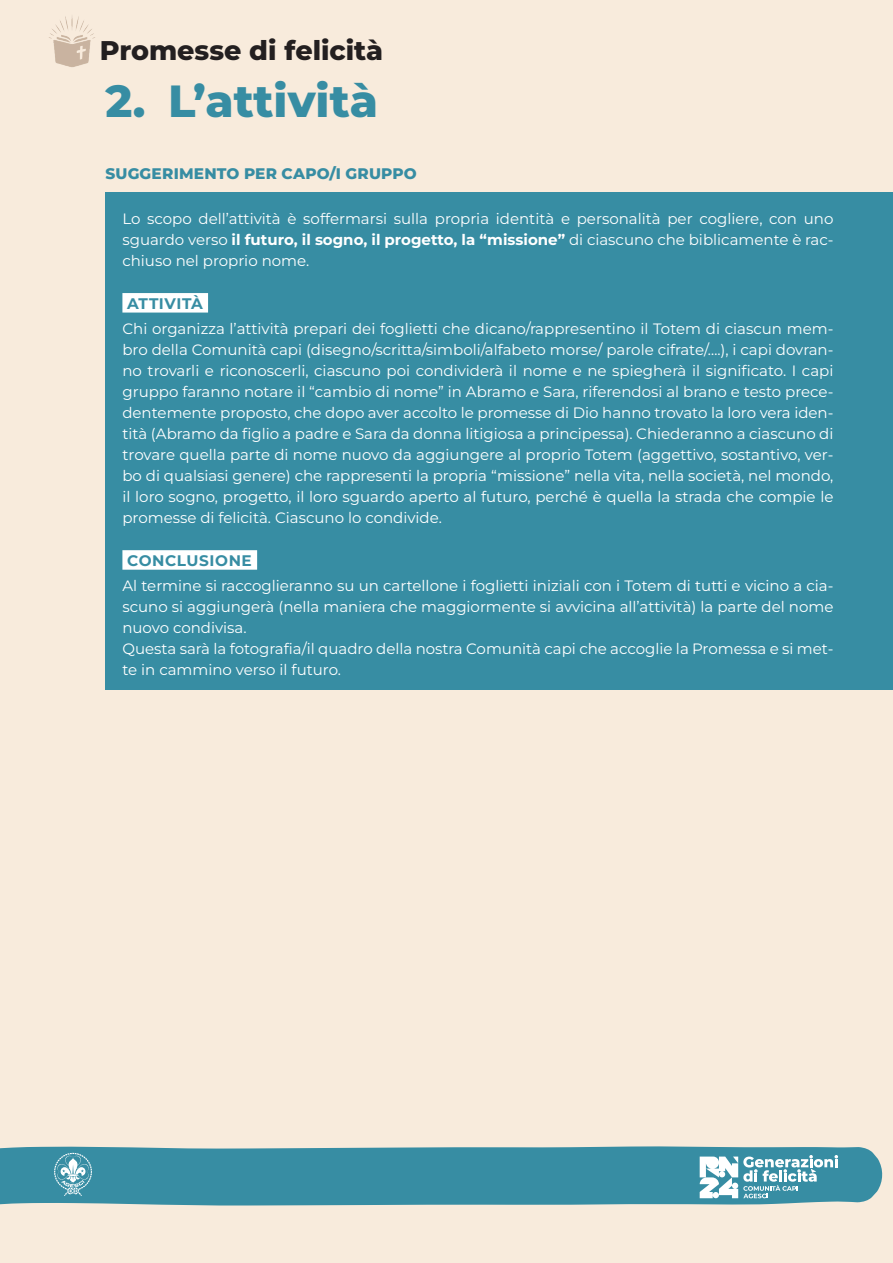
<style>
.page{position:relative;width:893px;height:1263px;background:#f8ebdc}
.page>*{position:absolute;margin:0;border:0;box-sizing:border-box;transform-origin:0 0}
.t1{font:800 45px "Montserrat";color:#378da3}
.t2{font:800 27px "Montserrat";color:#231f20}
.t3{font:800 15.3px "Montserrat";letter-spacing:.01em;color:#378da3}
.t4{font:700 15.3px "Montserrat";letter-spacing:.04em;color:#378da3}
.t5{font:15px/21px "Montserrat";color:#fff;text-align:justify}
.s1{font-weight:700}
</style>
<div class="page">
<div style="left:105px;top:192px;width:788px;height:498px;background:#378da3"></div>
<div style="left:122px;top:293px;width:86px;height:20px;background:#fff"></div>
<div style="left:122px;top:550px;width:135px;height:20px;background:#fff"></div>
<img style="left:49px;top:16px;width:46px;height:51px">
<svg style="left:0;top:1146px;width:882px;height:60px;background:#4393a6"></svg>
<svg style="left:54px;top:1153px;width:38px;height:43px;background:#6facbc"></svg>
<svg style="left:700px;top:1155px;width:138px;height:43px;background:#84b8c6"></svg>
<h2 class="t2" style="left:100px;top:32px;width:285px">Promesse di felicità</h2>
<h1 class="t1" style="left:105px;top:71px;width:274px">2. L’attività</h1>
<p class="t3" style="left:105px;top:163px;width:313px">SUGGERIMENTO PER CAPO/I GRUPPO</p>
<p class="t5" style="left:122px;top:208px;width:712px">Lo scopo dell’attività è soffermarsi sulla propria identità e personalità per cogliere, con uno sguardo verso <span class="s1">il futuro, il sogno, il progetto, la “missione”</span> di ciascuno che biblicamente è rac&shy;chiuso nel proprio nome.</p>
<p class="t4" style="left:127px;top:293px;width:77px">ATTIVITÀ</p>
<p class="t5" style="left:122px;top:318px;width:713px">Chi organizza l’attività prepari dei foglietti che dicano/rappresentino il Totem di ciascun mem&shy;bro della Comunità capi (disegno/scritta/simboli/alfabeto morse/ parole cifrate/….), i capi dovran&shy;no trovarli e riconoscerli, ciascuno poi condividerà il nome e ne spiegherà il significato. I capi gruppo faranno notare il “cambio di nome” in Abramo e Sara, riferendosi al brano e testo prece&shy;dentemente proposto, che dopo aver accolto le promesse di Dio hanno trovato la loro vera iden&shy;tità (Abramo da figlio a padre e Sara da donna litigiosa a principessa). Chiederanno a ciascuno di trovare quella parte di nome nuovo da aggiungere al proprio Totem (aggettivo, sostantivo, ver&shy;bo di qualsiasi genere) che rappresenti la propria “missione” nella vita, nella società, nel mondo, il loro sogno, progetto, il loro sguardo aperto al futuro, perché è quella la strada che compie le promesse di felicità. Ciascuno lo condivide.</p>
<p class="t4" style="left:127px;top:550px;width:126px">CONCLUSIONE</p>
<p class="t5" style="left:122px;top:575px;width:712px;text-align:left">Al termine si raccoglieranno su un cartellone i foglietti iniziali con i Totem di tutti e vicino a cia&shy;scuno si aggiungerà (nella maniera che maggiormente si avvicina all’attività) la parte del nome nuovo condivisa.<br>Questa sarà la fotografia/il quadro della nostra Comunità capi che accoglie la Promessa e si met&shy;te in cammino verso il futuro.</p>
</div>
